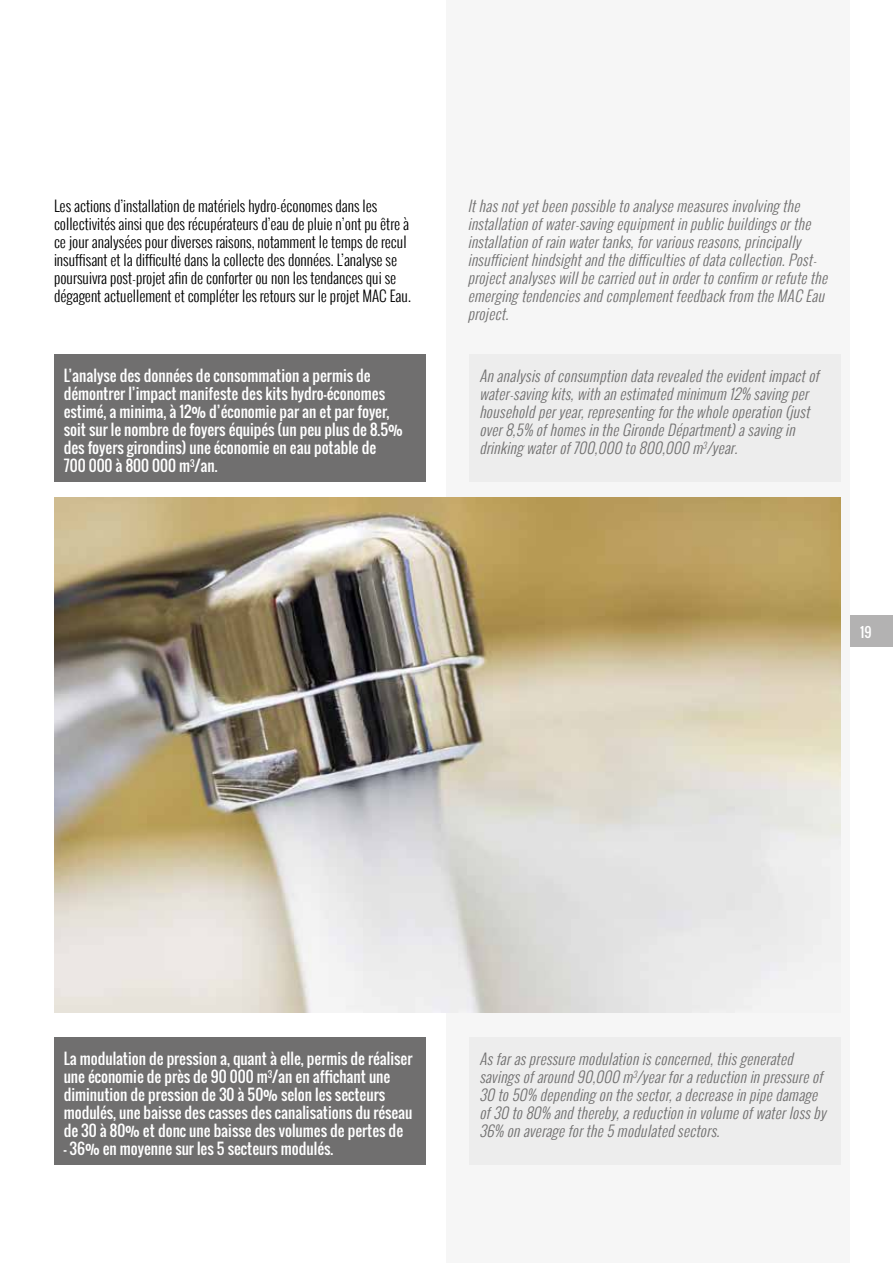
<style>
.page{position:relative;width:893px;height:1263px;background:#fff}
.page>*{position:absolute;margin:0;border:0;box-sizing:border-box;transform-origin:0 0}
.t1{font:italic 300 15px/18px "Oswald";color:#706f6f}
.t2{font:15px/18px "Oswald";color:#fff}
.t3{font:300 15px/18px "Oswald";color:#000}
.t4{font:13.5px "Oswald";color:#fff}
</style>
<div class="page">
<div style="left:850px;top:616px;width:43px;height:31px;background:#b3b2b2"></div>
<div style="left:446px;top:0;width:404px;height:1263px;background:#f6f6f6"></div>
<div style="left:54px;top:354px;width:371px;height:127px;background:#706f6f"></div>
<div style="left:470px;top:354px;width:371px;height:127px;background:#ededed"></div>
<div style="left:54px;top:1037px;width:371px;height:128px;background:#706f6f"></div>
<div style="left:470px;top:1037px;width:371px;height:128px;background:#ededed"></div>
<img style="left:54px;top:497px;width:787px;height:515px">
<p class="t3" style="left:54px;top:197px;width:358px">Les actions d’installation de matériels hydro-économes dans les collectivités ainsi que des récupérateurs d’eau de pluie n’ont pu être à ce jour analysées pour diverses raisons, notamment le temps de recul insuffisant et la difficulté dans la collecte des données. L’analyse se poursuivra post-projet afin de conforter ou non les tendances qui se dégagent actuellement et compléter les retours sur le projet MAC Eau.</p>
<p class="t1" style="left:468px;top:197px;width:366px">Ithasnotyetbeenpossibletoanalysemeasuresinvolvingthe installationofwater-savingequipmentinpublicbuildingsorthe installationofrainwatertanks,forvariousreasons,principally insufficienthindsightandthedifficultiesofdatacollection.Post&shy;projectanalyseswillbecarriedoutinordertoconfirm orrefutethe emergingtendenciesandcomplementfeedbackfrom theMACEau project.</p>
<p class="t2" style="left:64px;top:366px;width:340px">L’analyse des données de consommation a permis de démontrer l’impact manifeste des kits hydro-économes estimé, a minima, à 12% d’économie par an et par foyer, soit sur le nombre de foyers équipés (un peu plus de 8.5% des foyers girondins) une économie en eau potable de<br>700 000 à 800 000 m<sup>3</sup>/an.</p>
<p class="t1" style="left:479px;top:367px;width:346px">Ananalysisofconsumptiondatarevealedtheevidentimpactof water-savingkits,withanestimatedminimum 12% savingper householdperyear,representingforthewholeoperation(just over8,5% ofhomesintheGirondeDépartment)asavingin drinkingwaterof700,000to800,000m<sup>3</sup>/year.</p>
<p class="t4" style="left:860px;top:622px;width:13px">19</p>
<p class="t2" style="left:64px;top:1049px;width:350px">La modulation de pression a, quant à elle, permis de réaliser une économie de près de 90 000 m<sup>3</sup>/an en affichant une diminution de pression de 30 à 50% selon les secteurs modulés, une baisse des casses des canalisations du réseau de 30 à 80% et donc une baisse des volumes de pertes de</p>
<p class="t2" style="left:64px;top:1139px;width:271px">- 36% en moyenne sur les 5 secteurs modulés.</p>
<p class="t1" style="left:479px;top:1050px;width:353px">Asfaraspressuremodulationisconcerned,thisgenerated savingsofaround90,000m<sup>3</sup>/yearforareductioninpressureof 30to50% dependingonthesector,adecreaseinpipedamage of30to80% andthereby,areductioninvolumeofwaterlossby 36% onaverageforthe5modulatedsectors.</p>
</div>
